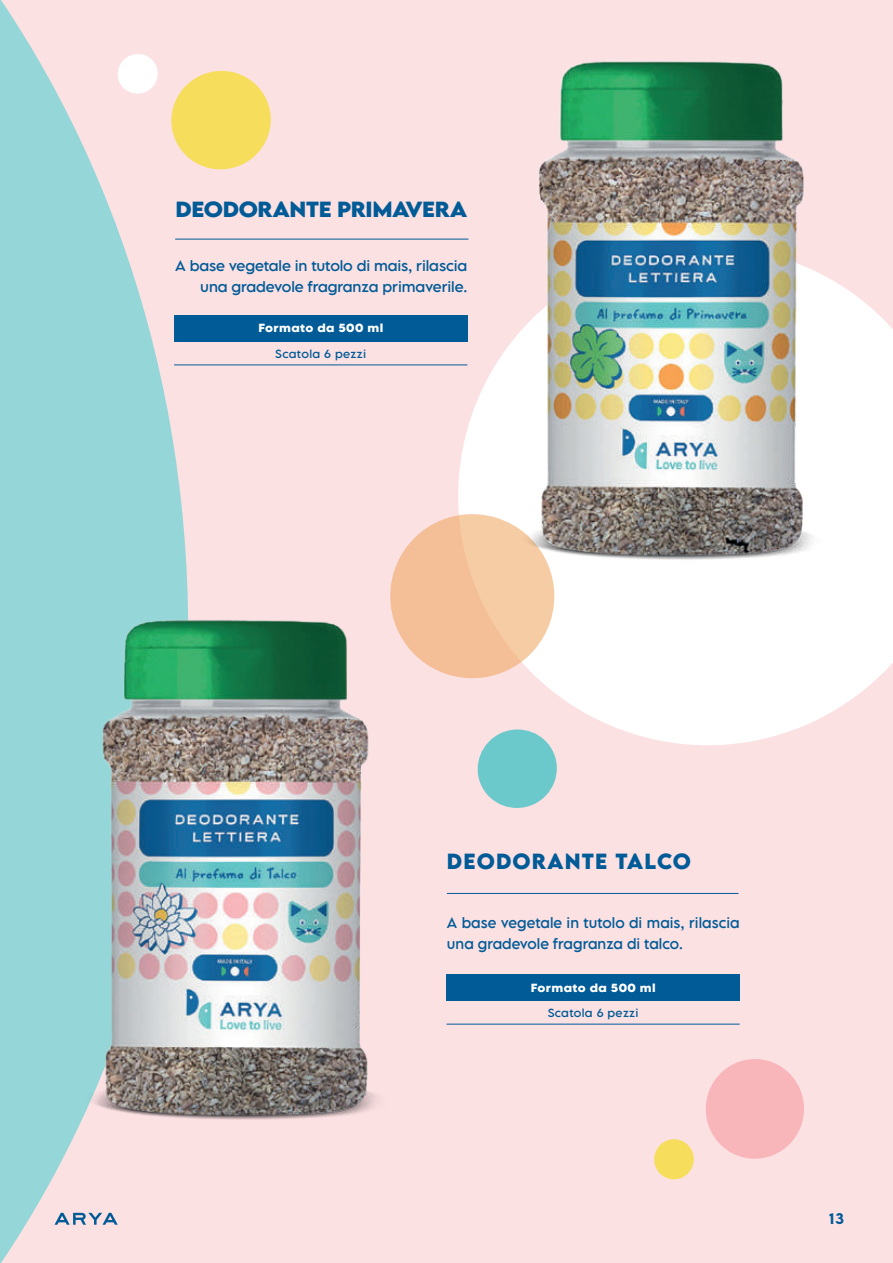
<style>
.page{position:relative;width:893px;height:1263px;background:#fce1e3}
.page>*{position:absolute;margin:0;border:0;box-sizing:border-box;transform-origin:0 0}
.t1{font:700 19.5px "LEMONMILK Pro FTR";letter-spacing:-.02em;color:#005b97;scale:1.06 1}
.t2{font:700 19.5px "LEMONMILK Pro FTR";letter-spacing:.055em;color:#005b97}
.t3{font:13.5px/21px "LEMONMILK Pro FTR";letter-spacing:-.01em;color:#005b97}
.t4{font:500 13.5px "LEMONMILK Pro FTR";color:#005b97;scale:1.1 1}
.t5{font:700 10.5px "LEMONMILK Pro FTR";letter-spacing:.03em;color:#fff;scale:1.05 1}
.t6{font:10.5px "LEMONMILK Pro FTR";letter-spacing:.03em;color:#005b97;scale:1.05 1}
</style>
<div class="page">
<svg style="left:0;top:0;width:188px;height:1263px;fill:#95d6d8"></svg>
<svg style="left:549px;top:615px;width:344px;height:130px;fill:#fff"></svg>
<svg style="left:390px;top:528px;width:174px;height:160px"></svg>
<hr style="left:447px;top:893px;width:291px;height:1px;background:#005b97">
<svg style="left:55px;top:1213px;width:63px;height:12px"></svg>
<svg style="left:706px;top:1059px;width:98px;height:100px"></svg>
<svg style="left:477px;top:724px;width:85px;height:84px"></svg>
<svg style="left:115px;top:51px;width:156px;height:125px"></svg>
<svg style="left:654px;top:1139px;width:40px;height:41px"></svg>
<img style="left:427px;top:61px;width:466px;height:554px">
<img style="left:35px;top:617px;width:401px;height:558px">
<hr style="left:446px;top:1024px;width:294px;height:1px;background:#005b97">
<div style="left:446px;top:974px;width:294px;height:27px;background:#005b97"></div>
<hr style="left:175px;top:239px;width:293px;height:1px;background:#005b97">
<hr style="left:174px;top:364px;width:293px;height:1px;background:#005b97">
<div style="left:174px;top:315px;width:293px;height:27px;background:#005b97"></div>
<h1 class="t1" style="left:175px;top:196px;width:277px">DEODORANTE PRIMAVERA</h1>
<p class="t3" style="left:175px;top:255px;width:294px;text-align:right">A base vegetale in tutolo di mais, rilascia una gradevole fragranza primaverile.</p>
<p class="t5" style="left:258px;top:321px;width:120px">Formato da 500 ml</p>
<p class="t6" style="left:275px;top:347px;width:88px">Scatola 6 pezzi</p>
<h1 class="t2" style="left:447px;top:848px;width:245px">DEODORANTE TALCO</h1>
<p class="t3" style="left:447px;top:912px;width:294px">A base vegetale in tutolo di mais, rilascia una gradevole fragranza di talco.</p>
<p class="t5" style="left:531px;top:980px;width:120px">Formato da 500 ml</p>
<p class="t6" style="left:548px;top:1006px;width:88px">Scatola 6 pezzi</p>
<p class="t4" style="left:829px;top:1210px;width:15px">13</p>
</div>
